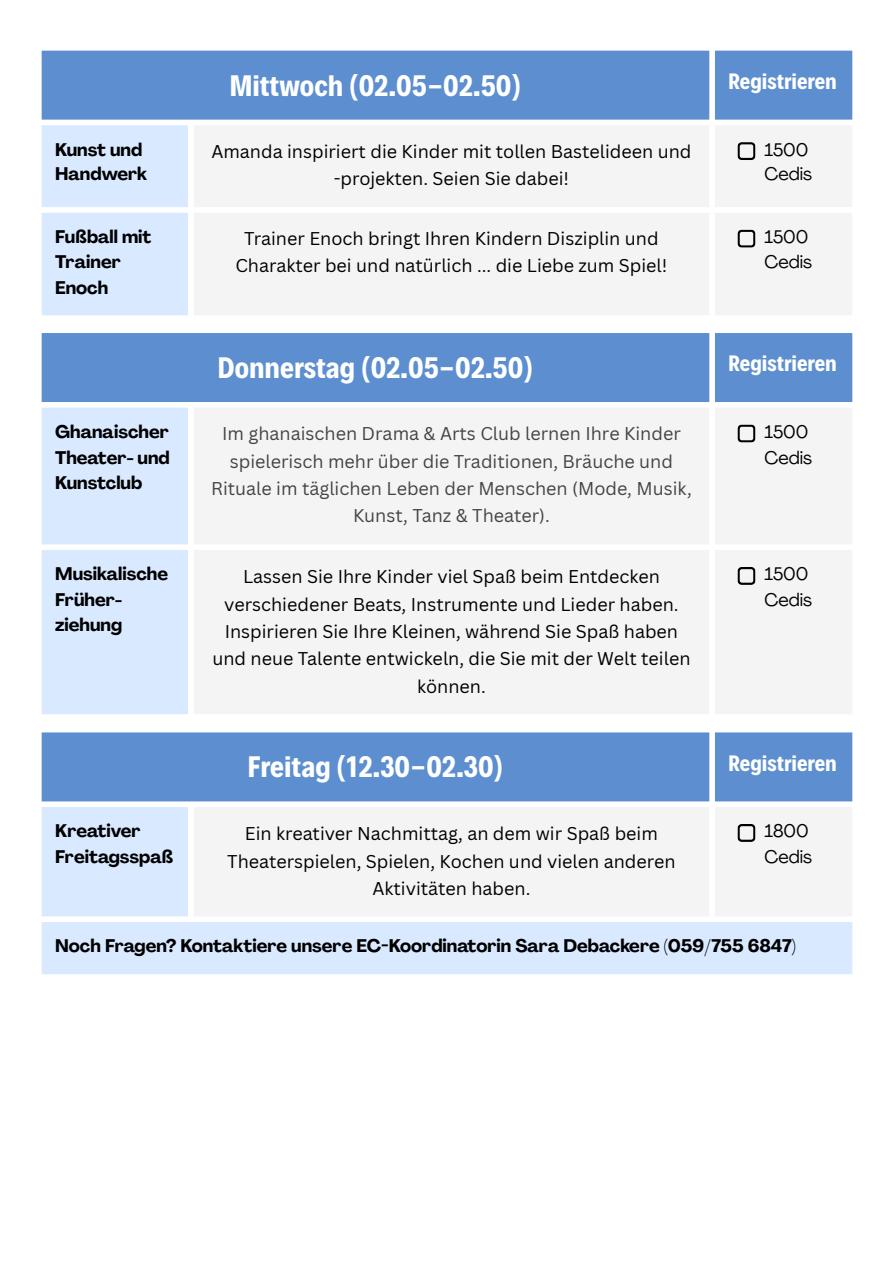
<style>
.page{position:relative;width:894px;height:1263px;background:#fff}
.page>*{position:absolute;margin:0;border:0;box-sizing:border-box;transform-origin:0 0}
.t1{font:700 30px "Decalotype";color:#fff}
.t2{font:700 22.5px "Decalotype";color:#fff}
.t3{font:18px/27.6px "Canva Sans";color:#000;text-align:center}
.t4{font:700 18px/25.3px "Agrandir";color:#000}
.t5{font:18px/27.3px "Canva Sans";color:#444;text-align:center}
.t6{font:18px/25.8px "Agrandir";color:#000}
</style>
<div class="page">
<div style="left:42px;top:51px;width:810px;height:69px;background:#5d8fd0"></div>
<div style="left:42px;top:125px;width:146px;height:190px;background:#d9e9ff"></div>
<div style="left:194px;top:126px;width:658px;height:189px;background:#f4f4f4"></div>
<svg style="left:737px;top:142px;width:18px;height:18px"></svg>
<svg style="left:737px;top:230px;width:18px;height:18px"></svg>
<div style="left:42px;top:333px;width:810px;height:69px;background:#5d8fd0"></div>
<div style="left:42px;top:408px;width:146px;height:306px;background:#d9e9ff"></div>
<div style="left:194px;top:408px;width:658px;height:306px;background:#f4f4f4"></div>
<svg style="left:737px;top:424px;width:18px;height:18px"></svg>
<svg style="left:737px;top:567px;width:18px;height:18px"></svg>
<div style="left:42px;top:732px;width:810px;height:69px;background:#5d8fd0"></div>
<svg style="left:42px;top:807px;width:810px;height:167px;background:#dceafe"></svg>
<div style="left:193px;top:807px;width:659px;height:109px;background:#f4f4f4"></div>
<svg style="left:737px;top:824px;width:18px;height:18px"></svg>
<p class="t1" style="left:230px;top:65px;width:293px">Mittwoch (02.05-02.50)</p>
<p class="t2" style="left:728px;top:66px;width:110px">Registrieren</p>
<p class="t4" style="left:55px;top:139px;width:93px;line-height:24.8px">Kunst und<br>Handwerk</p>
<p class="t3" style="left:211px;top:137px;width:481px;line-height:27px">Amanda inspiriert die Kinder mit tollen Bastelideen und -projekten. Seien Sie dabei!</p>
<p class="t6" style="left:764px;top:139px;width:49px;line-height:24.8px">1500<br>Cedis</p>
<p class="t4" style="left:55px;top:226px;width:98px">Fußball mit<br>Trainer<br>Enoch</p>
<p class="t3" style="left:235px;top:225px;width:433px;line-height:27px">Trainer Enoch bringt Ihren Kindern Disziplin und<br>Charakter bei und natürlich ... die Liebe zum Spiel!</p>
<p class="t6" style="left:764px;top:226px;width:49px;line-height:24.8px">1500<br>Cedis</p>
<p class="t1" style="left:218px;top:348px;width:316px">Donnerstag (02.05-02.50)</p>
<p class="t2" style="left:728px;top:349px;width:110px">Registrieren</p>
<p class="t4" style="left:55px;top:421px;width:116px;text-align:justify">Ghanaischer Theater- und Kunstclub</p>
<p class="t5" style="left:211px;top:420px;width:482px">Im ghanaischen Drama &amp; Arts Club lernen Ihre Kinder spielerisch mehr über die Traditionen, Bräuche und Rituale im täglichen Leben der Menschen (Mode, Musik, Kunst, Tanz &amp; Theater).</p>
<p class="t6" style="left:764px;top:421px;width:49px">1500<br>Cedis</p>
<p class="t4" style="left:55px;top:563px;width:114px">Musikalische<br>Früher&shy;ziehung</p>
<p class="t3" style="left:212px;top:562px;width:479px">Lassen Sie Ihre Kinder viel Spaß beim Entdecken verschiedener Beats, Instrumente und Lieder haben.<br>Inspirieren Sie Ihre Kleinen, während Sie Spaß haben und neue Talente entwickeln, die Sie mit der Welt teilen können.</p>
<p class="t6" style="left:764px;top:563px;width:49px">1500<br>Cedis</p>
<p class="t1" style="left:247px;top:747px;width:257px">Freitag (12.30-02.30)</p>
<p class="t2" style="left:728px;top:748px;width:110px">Registrieren</p>
<p class="t4" style="left:55px;top:820px;width:120px;line-height:25.8px">Kreativer<br>Freitagsspaß</p>
<p class="t3" style="left:227px;top:819px;width:450px">Ein kreativer Nachmittag, an dem wir Spaß beim<br>Theaterspielen, Spielen, Kochen und vielen anderen<br>Aktivitäten haben.</p>
<p class="t6" style="left:764px;top:820px;width:49px">1800<br>Cedis</p>
<p class="t4" style="left:55px;top:935px;width:742px">Noch Fragen? Kontaktiere unsere EC-Koordinatorin Sara Debackere (059/755 6847)</p>
</div>
